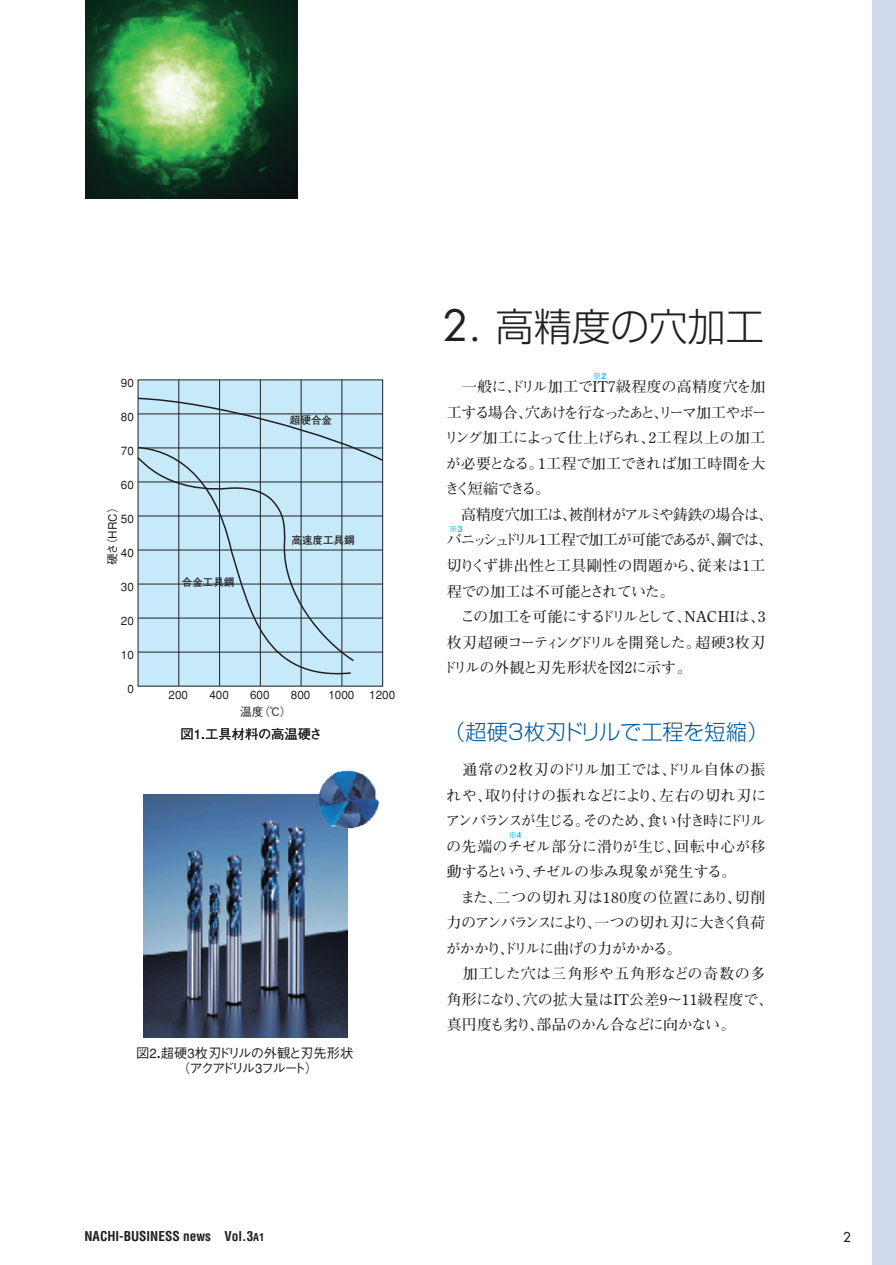
<style>
.page{position:relative;width:896px;height:1265px;background:#fff}
.page>*{position:absolute;margin:0;border:0;box-sizing:border-box;transform-origin:0 0}
.t1{font:300 38.25px "Shin Go";color:#231f20}
.t2{font:300 21.3px "Shin Go";color:#015a9d}
.t3{font:700 14.85px/25.5px "Futo Min A101";letter-spacing:-.025em;color:#231f20;text-align:justify}
.t4{font:700 14.85px/25.5px "Futo Min A101";letter-spacing:-.045em;color:#231f20}
.t5{font:700 14.85px/25.5px "Futo Min A101";letter-spacing:.02em;color:#231f20}
.t6{font:500 13.35px/15.8px "Gothic BBB";letter-spacing:-.105em;color:#231f20;text-align:center}
.t7{font:700 condensed 13.35px "Helvetica";color:#231f20}
.t8{font:500 13.35px "Gothic BBB";color:#231f20}
.t9{font:13.35px "Futura";color:#231f20}
.t10{font:500 11.7px "Gothic BBB";color:#231f20}
.t11{font:700 10.5px "Futo Go B101";color:#231f20}
.t12{font:700 8.55px "Futo Go B101";color:#00aeef}
.s1{font-family:"Futura";font-weight:400;font-size:42.15px}
.s2{font-size:10.65px}
</style>
<div class="page">
<div style="left:872px;top:0;width:24px;height:1264px;background:#d1d9ee"></div>
<img style="left:85px;top:0;width:213px;height:199px">
<img style="left:143px;top:794px;width:204px;height:243px">
<img style="left:317px;top:770px;width:62px;height:59px">
<div style="left:138px;top:380px;width:244px;height:306px;background:#c6eafa"></div>
<hr style="left:178px;top:380px;width:1px;height:306px;background:#231f20">
<hr style="left:219px;top:380px;width:1px;height:306px;background:#231f20">
<hr style="left:260px;top:380px;width:1px;height:306px;background:#231f20">
<hr style="left:301px;top:380px;width:1px;height:306px;background:#231f20">
<hr style="left:341px;top:380px;width:1px;height:306px;background:#231f20">
<svg style="left:137px;top:662px;width:214px;height:19px"></svg>
<svg style="left:137px;top:397px;width:247px;height:265px"></svg>
<p class="t10" style="left:121px;top:376px;width:15px">90</p>
<p class="t10" style="left:121px;top:410px;width:15px">80</p>
<p class="t10" style="left:121px;top:444px;width:15px">70</p>
<p class="t10" style="left:121px;top:478px;width:15px">60</p>
<p class="t10" style="left:121px;top:512px;width:15px">50</p>
<p class="t10" style="left:121px;top:546px;width:15px">40</p>
<p class="t10" style="left:121px;top:580px;width:15px">30</p>
<p class="t10" style="left:121px;top:614px;width:15px">20</p>
<p class="t10" style="left:121px;top:648px;width:15px">10</p>
<p class="t10" style="left:127px;top:682px;width:8px">0</p>
<p class="t10" style="left:106px;top:565px;width:65px;rotate:-90deg">硬さ（HRC）</p>
<p class="t11" style="left:290px;top:414px;width:43px">超硬合金</p>
<p class="t11" style="left:182px;top:576px;width:54px">合金工具鋼</p>
<p class="t11" style="left:291px;top:534px;width:64px">高速度工具鋼</p>
<p class="t10" style="left:169px;top:688px;width:21px">200</p>
<p class="t10" style="left:209px;top:688px;width:21px">400</p>
<p class="t10" style="left:250px;top:688px;width:21px">600</p>
<p class="t10" style="left:291px;top:688px;width:21px">800</p>
<p class="t10" style="left:328px;top:688px;width:28px">1000</p>
<p class="t10" style="left:369px;top:688px;width:28px">1200</p>
<p class="t10" style="left:240px;top:705px;width:53px">温度（℃）</p>
<h1 class="t1" style="left:442px;top:302px;width:323px"><span class="s1">2.</span> 高精度の穴加工</h1>
<p class="t3" style="left:444px;top:374px;width:324px;text-indent:18px">一般に、ドリル加工でIT7級程度の高精度穴を加工する場合、穴あけを行なったあと、リーマ加工やボーリング加工によって仕上げられ、2工程以上の加工が必要となる。1工程で加工できれば加工時間を大きく短縮できる。</p>
<p class="t4" style="left:446px;top:502px;width:327px;text-indent:14px">高精度穴加工は、被削材がアルミや鋳鉄の場合は、バニッシュドリル1工程で加工が可能であるが、鋼では、切りくず排出性と工具剛性の問題から、従来は1工程での加工は不可能とされていた。</p>
<p class="t3" style="left:443px;top:604px;width:324px;text-indent:17px">この加工を可能にするドリルとして、NACHIは、3枚刃超硬コーティングドリルを開発した。超硬3枚刃ドリルの外観と刃先形状を図2に示す。</p>
<p class="t12" style="left:593px;top:371px;width:15px">※2</p>
<p class="t12" style="left:449px;top:523px;width:15px">※3</p>
<p class="t8" style="left:181px;top:726px;width:143px">図1．工具材料の高温硬さ</p>
<h2 class="t2" style="left:444px;top:718px;width:326px">（超硬3枚刃ドリルで工程を短縮）</h2>
<p class="t3" style="left:445px;top:757px;width:322px;text-indent:17px">通常の2枚刃のドリル加工では、ドリル自体の振れや、取り付けの振れなどにより、左右の切れ刃にアンバランスが生じる。そのため、食い付き時にドリルの先端のチゼル部分に滑りが生じ、回転中心が移動するという、チゼルの歩み現象が発生する。</p>
<p class="t3" style="left:446px;top:885px;width:321px;text-indent:14px">また、二つの切れ刃は180度の位置にあり、切削力のアンバランスにより、一つの切れ刃に大きく負荷がかかり、ドリルに曲げの力がかかる。</p>
<p class="t5" style="left:446px;top:961px;width:328px;text-indent:16px">加工した穴は三角形や五角形などの奇数の多角形になり、穴の拡大量はIT公差9～11級程度で、真円度も劣り、部品のかん合などに向かない。</p>
<p class="t12" style="left:508px;top:830px;width:15px">※4</p>
<p class="t6" style="left:136px;top:1045px;width:219px">図2．超硬3枚刃ドリルの外観と刃先形状（アクアドリル3フルート）</p>
<p class="t7" style="left:84px;top:1228px;width:181px">NACHI-BUSINESS news Vol.3<span class="s2">A1</span></p>
<p class="t9" style="left:843px;top:1228px;width:9px">2</p>
</div>
